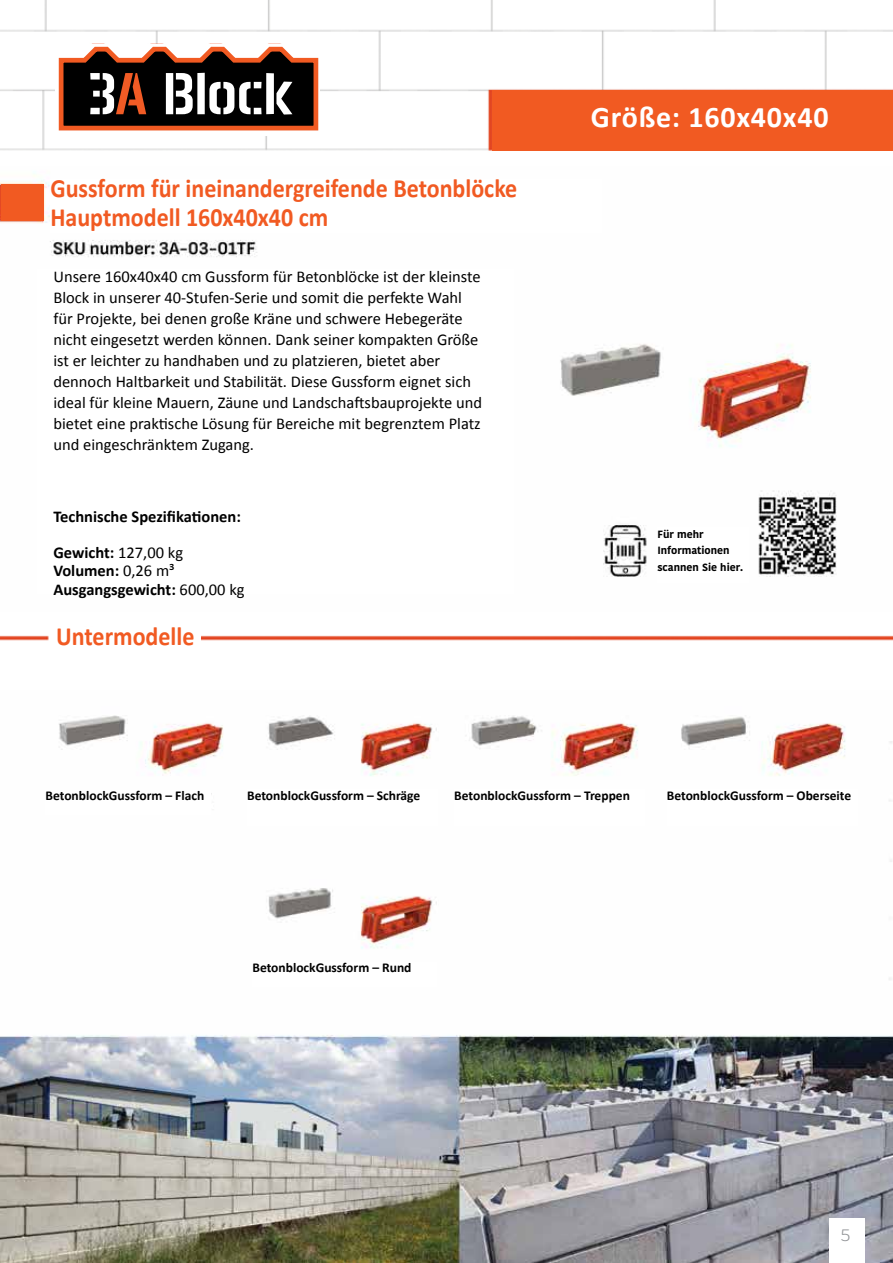
<style>
.page{position:relative;width:893px;height:1263px;background:#fff}
.page>*{position:absolute;margin:0;border:0;box-sizing:border-box;transform-origin:0 0}
.t1{font:700 30px "Calibri";letter-spacing:.025em;color:#fff}
.t2{font:700 26.4px/28.8px "Calibri";color:#f15a22;scale:.91 1}
.t3{font:16.5px/21px "Calibri";color:#000}
.t4{font:700 16.5px/36px "Calibri";color:#000}
.t5{font:16.5px "Ko Ho";color:#939598}
.t6{font:700 13.5px "Calibri";color:#000}
.t7{font:700 10.5px/16.5px "Kohinoor Telugu";color:#000}
.s1{font-weight:400}
</style>
<div class="page">
<img style="left:0;top:175px;width:893px;height:1088px">
<img style="left:0;top:0;width:893px;height:151px">
<img style="left:0;top:613px;width:893px;height:76px">
<div style="left:830px;top:1218px;width:35px;height:45px;background:#fff"></div>
<div style="left:56px;top:44px;width:264px;height:92px;background:#fff"></div>
<svg style="left:58px;top:46px;width:261px;height:85px"></svg>
<div style="left:37px;top:269px;width:477px;height:325px;background:#fff"></div>
<div style="left:50px;top:627px;width:151px;height:34px;background:#fff"></div>
<div style="left:50px;top:179px;width:552px;height:54px;background:#fff"></div>
<div style="left:252px;top:962px;width:185px;height:24px;background:#fff"></div>
<div style="left:46px;top:790px;width:165px;height:24px;background:#fff"></div>
<div style="left:247px;top:789px;width:190px;height:37px;background:#fff"></div>
<div style="left:454px;top:789px;width:191px;height:37px;background:#fff"></div>
<div style="left:667px;top:789px;width:190px;height:37px;background:#fff"></div>
<div style="left:493px;top:90px;width:400px;height:61px;background:#f15a22"></div>
<div style="left:1px;top:184px;width:43px;height:37px;background:#f15a22"></div>
<div style="left:657px;top:527px;width:92px;height:55px;background:#fff"></div>
<h2 class="t2" style="left:50px;top:173px;width:514px">Gussform für ineinandergreifende Betonblöcke<br>Hauptmodell 160x40x40 cm</h2>
<p class="t3" style="left:53px;top:266px;width:430px">Unsere 160x40x40 cm Gussform für Betonblöcke ist der kleinste Block in unserer 40-Stufen-Serie und somit die perfekte Wahl für Projekte, bei denen große Kräne und schwere Hebegeräte nicht eingesetzt werden können. Dank seiner kompakten Größe ist er leichter zu handhaben und zu platzieren, bietet aber dennoch Haltbarkeit und Stabilität. Diese Gussform eignet sich ideal für kleine Mauern, Zäune und Landschaftsbauprojekte und bietet eine praktische Lösung für Bereiche mit begrenztem Platz und eingeschränktem Zugang.</p>
<p class="t4" style="left:53px;top:498px;width:189px">Technische Spezifikationen:<br>Gewicht: <span class="s1">127,00 kg</span></p>
<p class="t4" style="left:53px;top:561px;width:193px;line-height:18px">Volumen: <span class="s1">0,26 m³<br></span>Ausgangsgewicht: <span class="s1">600,00 kg</span></p>
<h2 class="t2" style="left:56px;top:621px;width:153px">Untermodelle</h2>
<h1 class="t1" style="left:591px;top:96px;width:239px">Größe: 160x40x40</h1>
<p class="t7" style="left:657px;top:526px;width:87px">Für mehr<br>Informationen scannen Sie hier.</p>
<p class="t6" style="left:46px;top:786px;width:160px">BetonblockGussform – Flach</p>
<p class="t6" style="left:247px;top:786px;width:175px">BetonblockGussform – Schräge</p>
<p class="t6" style="left:454px;top:786px;width:177px">BetonblockGussform – Treppen</p>
<p class="t6" style="left:667px;top:786px;width:186px">BetonblockGussform – Oberseite</p>
<p class="t6" style="left:252px;top:958px;width:161px">BetonblockGussform – Rund</p>
<p class="t5" style="left:840px;top:1222px;width:12px">5</p>
</div>
